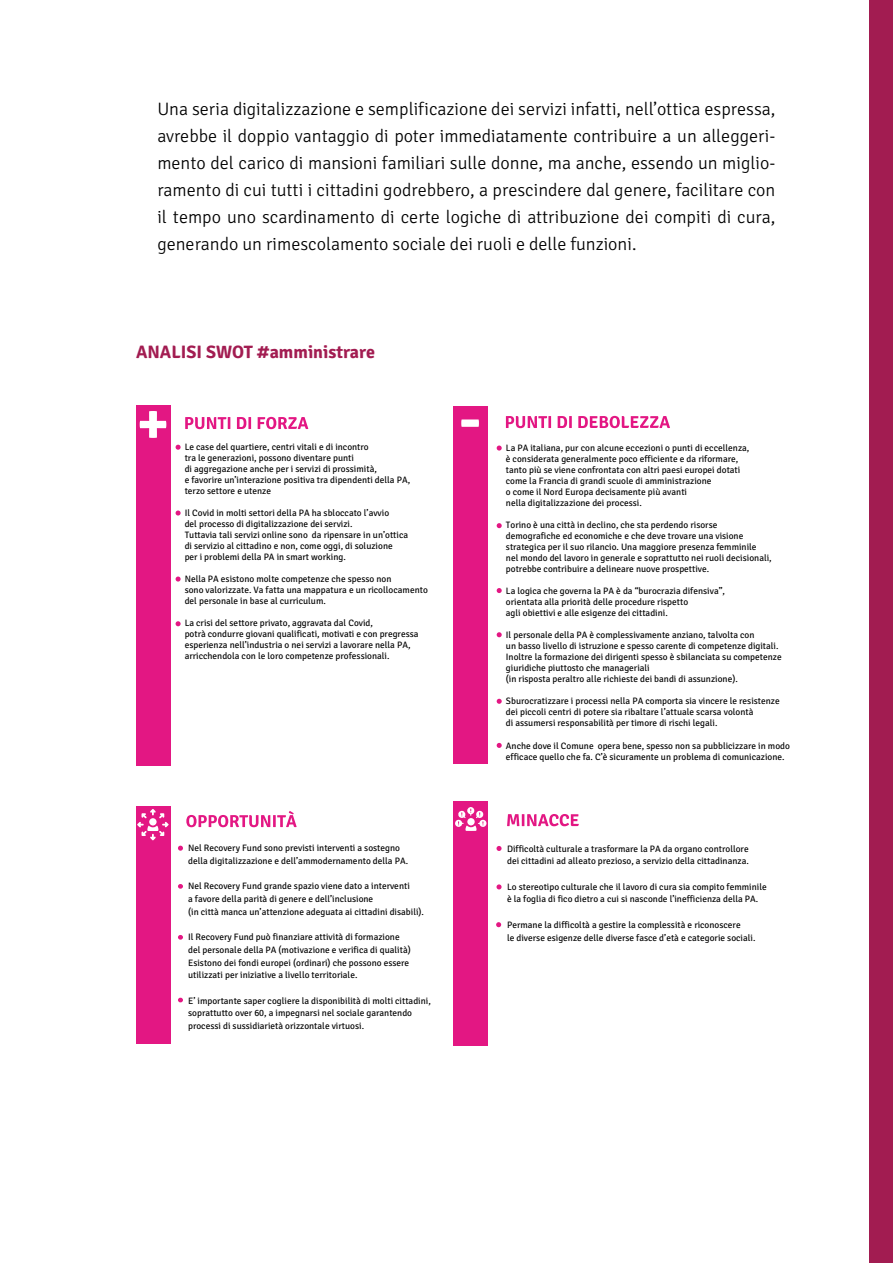
<style>
.page{position:relative;width:893px;height:1263px;background:#fff}
.page>*{position:absolute;margin:0;border:0;box-sizing:border-box;transform-origin:0 0}
.t1{font:300 18px/27px "Signika Negative";color:#000;text-align:justify}
.t2{font:700 18px "Signika Negative";color:#a21c51}
.t3{font:9.3px/10.9px "Signika Negative";color:#000}
</style>
<div class="page">
<div style="left:870px;top:0;width:23px;height:1263px;background:#a21c51"></div>
<svg style="left:185px;top:417px;width:45px;height:12px"></svg>
<svg style="left:237px;top:417px;width:14px;height:12px"></svg>
<svg style="left:258px;top:417px;width:50px;height:12px"></svg>
<svg style="left:506px;top:416px;width:45px;height:12px"></svg>
<svg style="left:558px;top:416px;width:14px;height:12px"></svg>
<svg style="left:578px;top:416px;width:92px;height:12px"></svg>
<div style="left:136px;top:405px;width:34px;height:361px;background:#e31783"></div>
<svg style="left:140px;top:411px;width:26px;height:27px"></svg>
<div style="left:453px;top:406px;width:35px;height:358px;background:#e31783"></div>
<svg style="left:461px;top:419px;width:18px;height:8px"></svg>
<svg style="left:176px;top:445px;width:5px;height:5px"></svg>
<svg style="left:497px;top:445px;width:5px;height:6px"></svg>
<svg style="left:176px;top:510px;width:5px;height:5px"></svg>
<svg style="left:176px;top:576px;width:5px;height:6px"></svg>
<svg style="left:176px;top:621px;width:5px;height:5px"></svg>
<svg style="left:497px;top:523px;width:5px;height:5px"></svg>
<svg style="left:497px;top:632px;width:5px;height:5px"></svg>
<svg style="left:497px;top:699px;width:5px;height:5px"></svg>
<svg style="left:497px;top:588px;width:5px;height:5px"></svg>
<div style="left:453px;top:801px;width:35px;height:244px;background:#e31783"></div>
<svg style="left:186px;top:811px;width:111px;height:16px"></svg>
<svg style="left:507px;top:814px;width:72px;height:12px"></svg>
<svg style="left:455px;top:807px;width:31px;height:24px"></svg>
<div style="left:136px;top:806px;width:35px;height:237px;background:#e31783"></div>
<svg style="left:137px;top:809px;width:32px;height:31px"></svg>
<svg style="left:178px;top:846px;width:5px;height:5px"></svg>
<svg style="left:178px;top:884px;width:5px;height:5px"></svg>
<svg style="left:496px;top:846px;width:6px;height:5px"></svg>
<svg style="left:178px;top:935px;width:5px;height:5px"></svg>
<svg style="left:178px;top:998px;width:5px;height:4px"></svg>
<svg style="left:496px;top:884px;width:6px;height:5px"></svg>
<svg style="left:496px;top:922px;width:5px;height:5px"></svg>
<svg style="left:497px;top:743px;width:5px;height:5px"></svg>
<p class="t1" style="left:157px;top:95px;width:620px">Una seria digitalizzazione e semplificazione dei servizi infatti, nell’ottica espressa, avrebbe il doppio vantaggio di poter immediatamente contribuire a un alleggeri&shy;mento del carico di mansioni familiari sulle donne, ma anche, essendo un miglio&shy;ramento di cui tutti i cittadini godrebbero, a prescindere dal genere, facilitare con il tempo uno scardinamento di certe logiche di attribuzione dei compiti di cura, generando un rimescolamento sociale dei ruoli e delle funzioni.</p>
<h1 class="t2" style="left:136px;top:341px;width:241px">ANALISI SWOT #amministrare</h1>
<p class="t3" style="left:185px;top:441px;width:227px">Le case del quartiere, centri vitali e di incontro<br>tra le generazioni, possono diventare punti<br>di aggregazione anche per i servizi di prossimità,<br>e favorire un’interazione positiva tra dipendenti della PA, terzo settore e utenze</p>
<p class="t3" style="left:185px;top:508px;width:225px">Il Covid in molti settori della PA ha sbloccato l’avvio<br>del processo di digitalizzazione dei servizi.<br>Tuttavia tali servizi online sono da ripensare in un’ottica di servizio al cittadino e non, come oggi, di soluzione<br>per i problemi della PA in smart working.</p>
<p class="t3" style="left:185px;top:574px;width:245px">Nella PA esistono molte competenze che spesso non<br>sono valorizzate. Va fatta una mappatura e un ricollocamento del personale in base al curriculum.</p>
<p class="t3" style="left:185px;top:618px;width:235px">La crisi del settore privato, aggravata dal Covid,<br>potrà condurre giovani qualificati, motivati e con pregressa esperienza nell’industria o nei servizi a lavorare nella PA, arricchendola con le loro competenze professionali.</p>
<p class="t3" style="left:188px;top:842px;width:221px;line-height:12.8px">Nel Recovery Fund sono previsti interventi a sostegno della digitalizzazione e dell’ammodernamento della PA.</p>
<p class="t3" style="left:188px;top:880px;width:237px;line-height:12.8px">Nel Recovery Fund grande spazio viene dato a interventi<br>a favore della parità di genere e dell’inclusione<br>(in città manca un’attenzione adeguata ai cittadini disabili).</p>
<p class="t3" style="left:188px;top:931px;width:224px;line-height:12.8px">Il Recovery Fund può finanziare attività di formazione del personale della PA (motivazione e verifica di qualità)<br>Esistono dei fondi europei (ordinari) che possono essere utilizzati per iniziative a livello territoriale.</p>
<p class="t3" style="left:188px;top:994px;width:244px;line-height:12.8px">E’ importante saper cogliere la disponibilità di molti cittadini, soprattutto over 60, a impegnarsi nel sociale garantendo processi di sussidiarietà orizzontale virtuosi.</p>
<p class="t3" style="left:506px;top:443px;width:245px">La PA italiana, pur con alcune eccezioni o punti di eccellenza, è considerata generalmente poco efficiente e da riformare, tanto più se viene confrontata con altri paesi europei dotati come la Francia di grandi scuole di amministrazione<br>o come il Nord Europa decisamente più avanti<br>nella digitalizzazione dei processi.</p>
<p class="t3" style="left:506px;top:520px;width:267px">Torino è una città in declino, che sta perdendo risorse demografiche ed economiche e che deve trovare una visione strategica per il suo rilancio. Una maggiore presenza femminile<br>nel mondo del lavoro in generale e soprattutto nei ruoli decisionali, potrebbe contribuire a delineare nuove prospettive.</p>
<p class="t3" style="left:506px;top:586px;width:221px">La logica che governa la PA è da “burocrazia difensiva”, orientata alla priorità delle procedure rispetto<br>agli obiettivi e alle esigenze dei cittadini.</p>
<p class="t3" style="left:506px;top:630px;width:277px">Il personale della PA è complessivamente anziano, talvolta con<br>un basso livello di istruzione e spesso carente di competenze digitali.<br>Inoltre la formazione dei dirigenti spesso è sbilanciata su competenze giuridiche piuttosto che manageriali<br>(in risposta peraltro alle richieste dei bandi di assunzione).</p>
<p class="t3" style="left:506px;top:696px;width:275px">Sburocratizzare i processi nella PA comporta sia vincere le resistenze dei piccoli centri di potere sia ribaltare l’attuale scarsa volontà<br>di assumersi responsabilità per timore di rischi legali.</p>
<p class="t3" style="left:506px;top:740px;width:286px">Anche dove il Comune opera bene, spesso non sa pubblicizzare in modo efficace quello che fa. C’è sicuramente un problema di comunicazione.</p>
<p class="t3" style="left:507px;top:842px;width:243px;line-height:12.8px">Difficoltà culturale a trasformare la PA da organo controllore dei cittadini ad alleato prezioso, a servizio della cittadinanza.</p>
<p class="t3" style="left:507px;top:880px;width:261px;line-height:12.8px">Lo stereotipo culturale che il lavoro di cura sia compito femminile è la foglia di fico dietro a cui si nasconde l’inefficienza della PA.</p>
<p class="t3" style="left:507px;top:918px;width:250px;line-height:12.8px">Permane la difficoltà a gestire la complessità e riconoscere<br>le diverse esigenze delle diverse fasce d’età e categorie sociali.</p>
</div>
